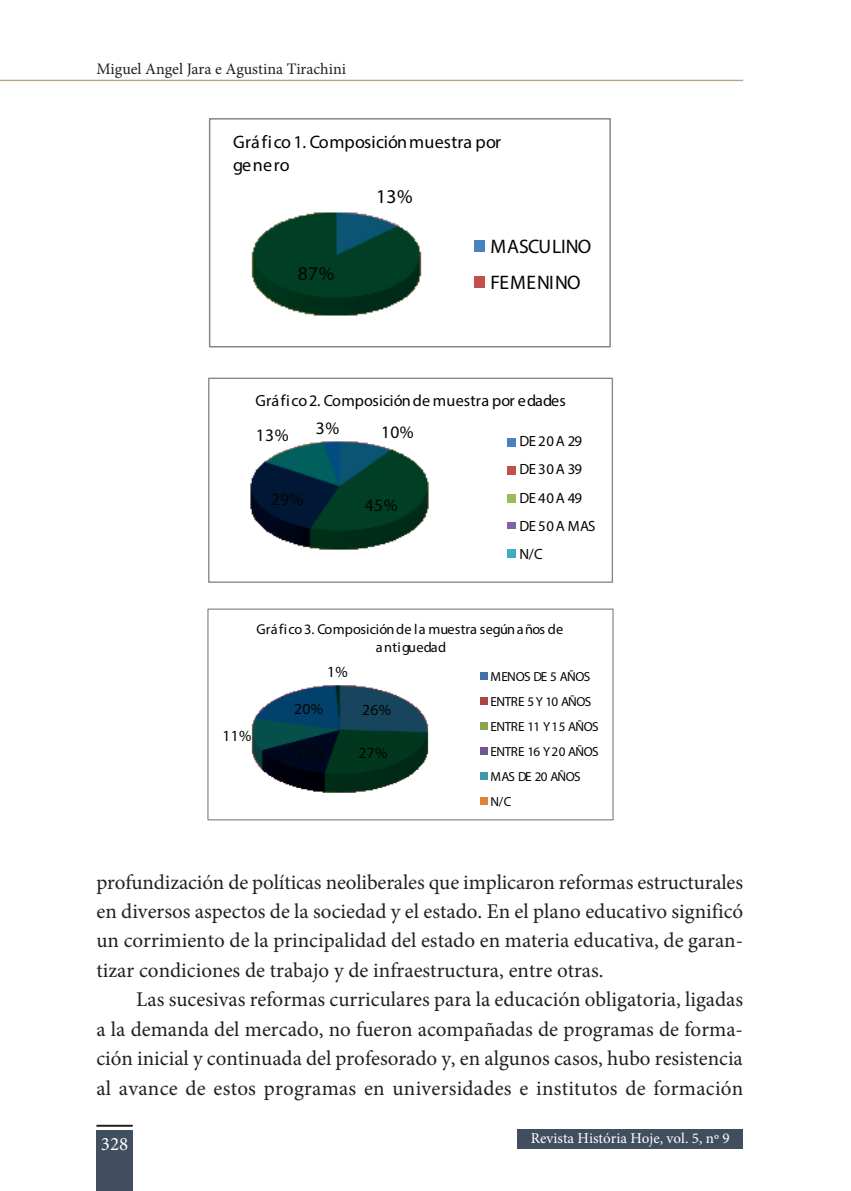
<style>
.page{position:relative;width:851px;height:1191px;background:#fff}
.page>*{position:absolute;margin:0;border:0;box-sizing:border-box;transform-origin:0 0}
.t1{font:21px/29.4px "Minion Pro";color:#231f20;text-align:justify}
.t2{font:19.6px/36.4px "Myriad Pro";letter-spacing:.005em;color:#040503}
.t3{font:19px "Minion Pro";color:#fff}
.t4{font:18px/22.6px "Myriad Pro";letter-spacing:.015em;color:#040503}
.t5{font:17.6px "Myriad Pro";letter-spacing:.025em;color:#040503}
.t6{font:16.2px "Myriad Pro";letter-spacing:.01em;color:#040503}
.t7{font:16px "Minion Pro";letter-spacing:-.01em;color:#231f20}
.t8{font:15.6px "Myriad Pro";letter-spacing:.025em;color:#040503}
.t9{font:15px "Minion Pro";color:#fff}
.t10{font:14.8px/28.2px "Myriad Pro";letter-spacing:-.03em;color:#040503}
.t11{font:14.4px/18px "Myriad Pro";letter-spacing:.005em;color:#040503;text-align:center}
.t12{font:13.2px/25px "Myriad Pro";letter-spacing:-.045em;color:#040503}
</style>
<div class="page">
<div style="left:517px;top:1129px;width:226px;height:20px;background:#414e5f"></div>
<hr style="left:0;top:80px;width:743px;height:1px;background:#b8a483">
<div style="left:96px;top:1130px;width:37px;height:61px;background:#414e5f"></div>
<hr style="left:96px;top:1124px;width:37px;height:2px;background:#231f20">
<img style="left:251px;top:685px;width:178px;height:108px">
<div style="left:480px;top:673px;width:7px;height:7px;background:#4073a8"></div>
<div style="left:480px;top:698px;width:7px;height:7px;background:#aa4542"></div>
<div style="left:480px;top:723px;width:7px;height:7px;background:#89a64c"></div>
<div style="left:480px;top:748px;width:7px;height:7px;background:#715990"></div>
<div style="left:480px;top:773px;width:7px;height:7px;background:#4098af"></div>
<div style="left:480px;top:798px;width:7px;height:7px;background:#dc843b"></div>
<div style="left:207px;top:608px;width:406px;height:212px;border:1px solid #868686"></div>
<img style="left:250px;top:441px;width:179px;height:109px">
<div style="left:507px;top:438px;width:8px;height:8px;background:#4a81bf"></div>
<div style="left:507px;top:466px;width:8px;height:8px;background:#c3504d"></div>
<div style="left:507px;top:494px;width:8px;height:8px;background:#9abb58"></div>
<div style="left:507px;top:522px;width:8px;height:7px;background:#8065a3"></div>
<div style="left:507px;top:549px;width:8px;height:8px;background:#3fabc5"></div>
<div style="left:208px;top:377px;width:405px;height:206px;border:1px solid #868686"></div>
<img style="left:251px;top:212px;width:171px;height:104px">
<div style="left:474px;top:239px;width:11px;height:12px;background:#4a81bf"></div>
<div style="left:474px;top:275px;width:11px;height:12px;background:#c3504d"></div>
<div style="left:209px;top:118px;width:401px;height:229px;border:2px solid #868686"></div>
<p class="t7" style="left:96px;top:58px;width:251px">Miguel Angel Jara e Agustina Tirachini</p>
<p class="t4" style="left:233px;top:131px;width:269px">Gráfico 1. Composición muestra por genero</p>
<p class="t2" style="left:298px;top:254px;width:38px">87%</p>
<p class="t2" style="left:376px;top:177px;width:38px">13%</p>
<p class="t2" style="left:490px;top:227px;width:102px">MASCULINO<br>FEMENINO</p>
<p class="t6" style="left:255px;top:390px;width:312px">Gráfico 2. Composición de muestra por edades</p>
<p class="t10" style="left:519px;top:427px;width:77px">DE 20 A 29<br>DE 30 A 39<br>DE 40 A 49<br>DE 50 A MAS<br>N/C</p>
<p class="t5" style="left:316px;top:417px;width:25px">3%</p>
<p class="t5" style="left:381px;top:421px;width:34px">10%</p>
<p class="t5" style="left:256px;top:424px;width:34px">13%</p>
<p class="t5" style="left:271px;top:488px;width:34px">29%</p>
<p class="t5" style="left:365px;top:494px;width:34px">45%</p>
<p class="t11" style="left:256px;top:619px;width:308px">Gráfico 3. Composición de la muestra según años de antiguedad</p>
<p class="t12" style="left:490px;top:663px;width:109px">MENOS DE 5 AÑOS<br>ENTRE 5 Y 10 AÑOS<br>ENTRE 11 Y 15 AÑOS<br>ENTRE 16 Y 20 AÑOS<br>MAS DE 20 AÑOS<br>N/C</p>
<p class="t8" style="left:327px;top:662px;width:22px">1%</p>
<p class="t8" style="left:294px;top:699px;width:31px">20%</p>
<p class="t8" style="left:362px;top:700px;width:31px">26%</p>
<p class="t8" style="left:222px;top:726px;width:31px">11%</p>
<p class="t8" style="left:296px;top:744px;width:31px">15%</p>
<p class="t8" style="left:358px;top:743px;width:31px">27%</p>
<p class="t1" style="left:96px;top:867px;width:648px">profundización de políticas neoliberales que implicaron reformas estructurales en diversos aspectos de la sociedad y el estado. En el plano educativo significó un corrimiento de la principalidad del estado en materia educativa, de garan&shy;tizar condiciones de trabajo y de infraestructura, entre otras.</p>
<p class="t1" style="left:96px;top:985px;width:648px;text-indent:40px">Las sucesivas reformas curriculares para la educación obligatoria, ligadas a la demanda del mercado, no fueron acompañadas de programas de forma&shy;ción inicial y continuada del profesorado y, en algunos casos, hubo resistencia al avance de estos programas en universidades e institutos de formación</p>
<p class="t3" style="left:101px;top:1131px;width:29px">328</p>
<p class="t9" style="left:530px;top:1128px;width:200px">Revista História Hoje, vol. 5, nº 9</p>
</div>
